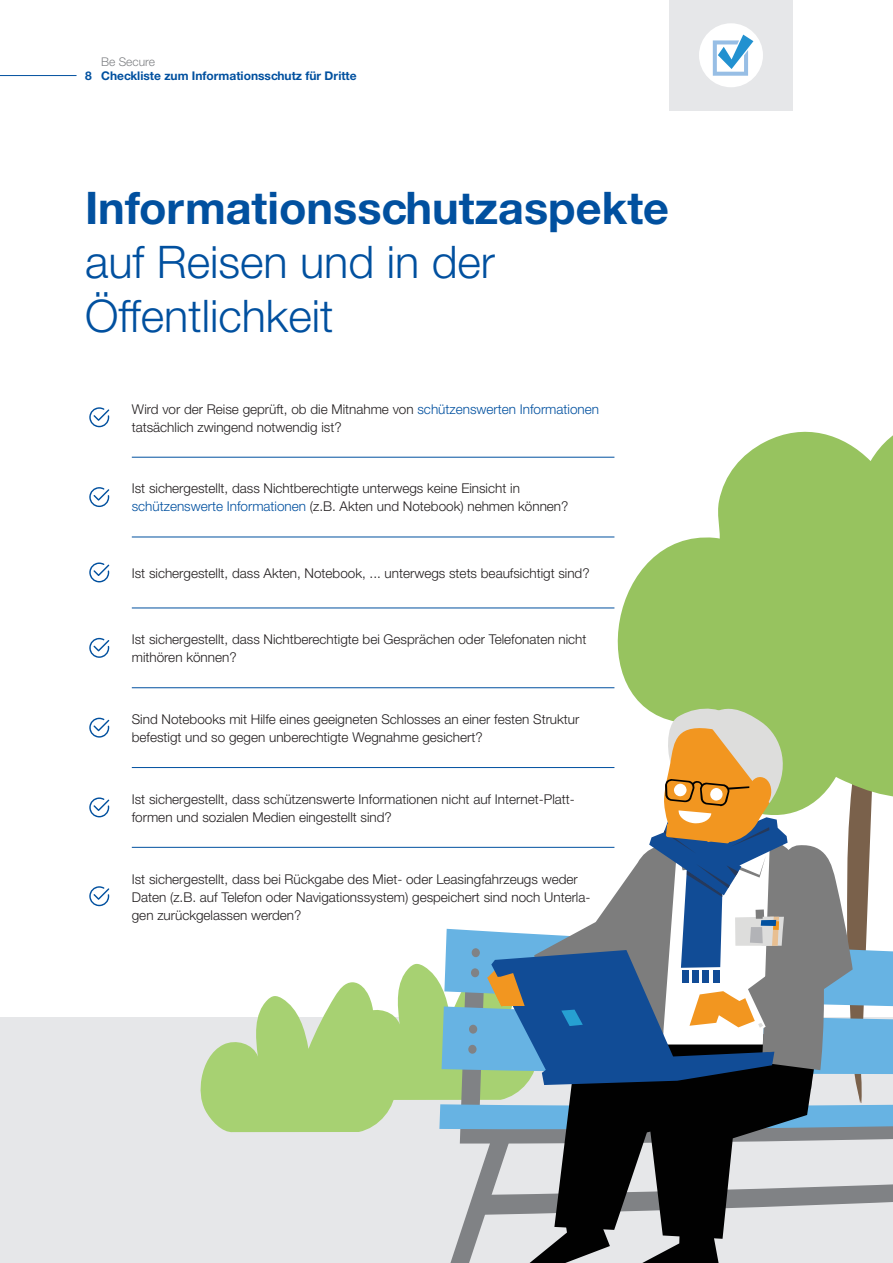
<style>
.page{position:relative;width:893px;height:1263px;background:#fff}
.page>*{position:absolute;margin:0;border:0;box-sizing:border-box;transform-origin:0 0}
.t1{font:300 45px/54px "Helvetica Neue CE";color:#01509f}
.t2{font:700 45px "Helvetica Neue CE";color:#01509f}
.t3{font:300 13.5px/18px "Helvetica Neue CE";color:#231f20}
.t4{font:700 12px "Helvetica Neue CE";color:#01509f}
.t5{font:300 12px "Helvetica Neue CE";color:#808285}
.s1{color:#01509f}
</style>
<div class="page">
<div style="left:0;top:1018px;width:893px;height:245px;background:#e6e7e9"></div>
<div style="left:669px;top:0;width:124px;height:111px;background:#e6e7e9"></div>
<div style="left:699px;top:23px;width:64px;height:64px;background:#fff;border-radius:50%"></div>
<svg style="left:713px;top:35px;width:40px;height:41px"></svg>
<hr style="left:132px;top:457px;width:482px;height:1px;background:#01509f">
<hr style="left:132px;top:537px;width:482px;height:1px;background:#01509f">
<hr style="left:132px;top:608px;width:482px;height:1px;background:#01509f">
<hr style="left:132px;top:687px;width:482px;height:1px;background:#01509f">
<hr style="left:132px;top:767px;width:482px;height:1px;background:#01509f">
<hr style="left:132px;top:847px;width:482px;height:1px;background:#01509f">
<svg style="left:89px;top:407px;width:20px;height:20px"></svg>
<svg style="left:89px;top:487px;width:20px;height:20px"></svg>
<svg style="left:89px;top:562px;width:20px;height:20px"></svg>
<svg style="left:89px;top:638px;width:20px;height:20px"></svg>
<svg style="left:89px;top:718px;width:20px;height:20px"></svg>
<svg style="left:89px;top:797px;width:20px;height:20px"></svg>
<svg style="left:89px;top:886px;width:20px;height:20px"></svg>
<svg style="left:580px;top:431px;width:313px;height:221px;fill:#97c35f"></svg>
<svg style="left:200px;top:652px;width:693px;height:611px"></svg>
<hr style="left:0;top:75px;width:77px;height:1px;background:#01509f">
<p class="t5" style="left:101px;top:54px;width:55px">Be Secure</p>
<p class="t4" style="left:85px;top:68px;width:273px">8 Checkliste zum Informationsschutz für Dritte</p>
<h1 class="t2" style="left:85px;top:180px;width:585px">Informationsschutzaspekte</h1>
<h1 class="t1" style="left:85px;top:235px;width:412px">auf Reisen und in der<br>Öffentlichkeit</h1>
<p class="t3" style="left:132px;top:400px;width:469px">Wird vor der Reise geprüft, ob die Mitnahme von <span class="s1">schützenswerten Informationen </span>tatsächlich zwingend notwendig ist?</p>
<p class="t3" style="left:132px;top:480px;width:438px">Ist sichergestellt, dass Nichtberechtigte unterwegs keine Einsicht in <span class="s1">schützenswerte Informationen</span> (z.B. Akten und Notebook) nehmen können?</p>
<p class="t3" style="left:132px;top:564px;width:459px">Ist sichergestellt, dass Akten, Notebook, ... unterwegs stets beaufsichtigt sind?</p>
<p class="t3" style="left:132px;top:630px;width:456px">Ist sichergestellt, dass Nichtberechtigte bei Gesprächen oder Telefonaten nicht mithören können?</p>
<p class="t3" style="left:132px;top:710px;width:449px">Sind Notebooks mit Hilfe eines geeigneten Schlosses an einer festen Struktur befestigt und so gegen unberechtigte Wegnahme gesichert?</p>
<p class="t3" style="left:132px;top:790px;width:445px">Ist sichergestellt, dass schützenswerte Informationen nicht auf Internet-Platt&shy;formen und sozialen Medien eingestellt sind?</p>
<p class="t3" style="left:132px;top:870px;width:460px">Ist sichergestellt, dass bei Rückgabe des Miet- oder Leasingfahrzeugs weder<br>Daten (z.B. auf Telefon oder Navigationssystem) gespeichert sind noch Unterla&shy;gen zurückgelassen werden?</p>
</div>
